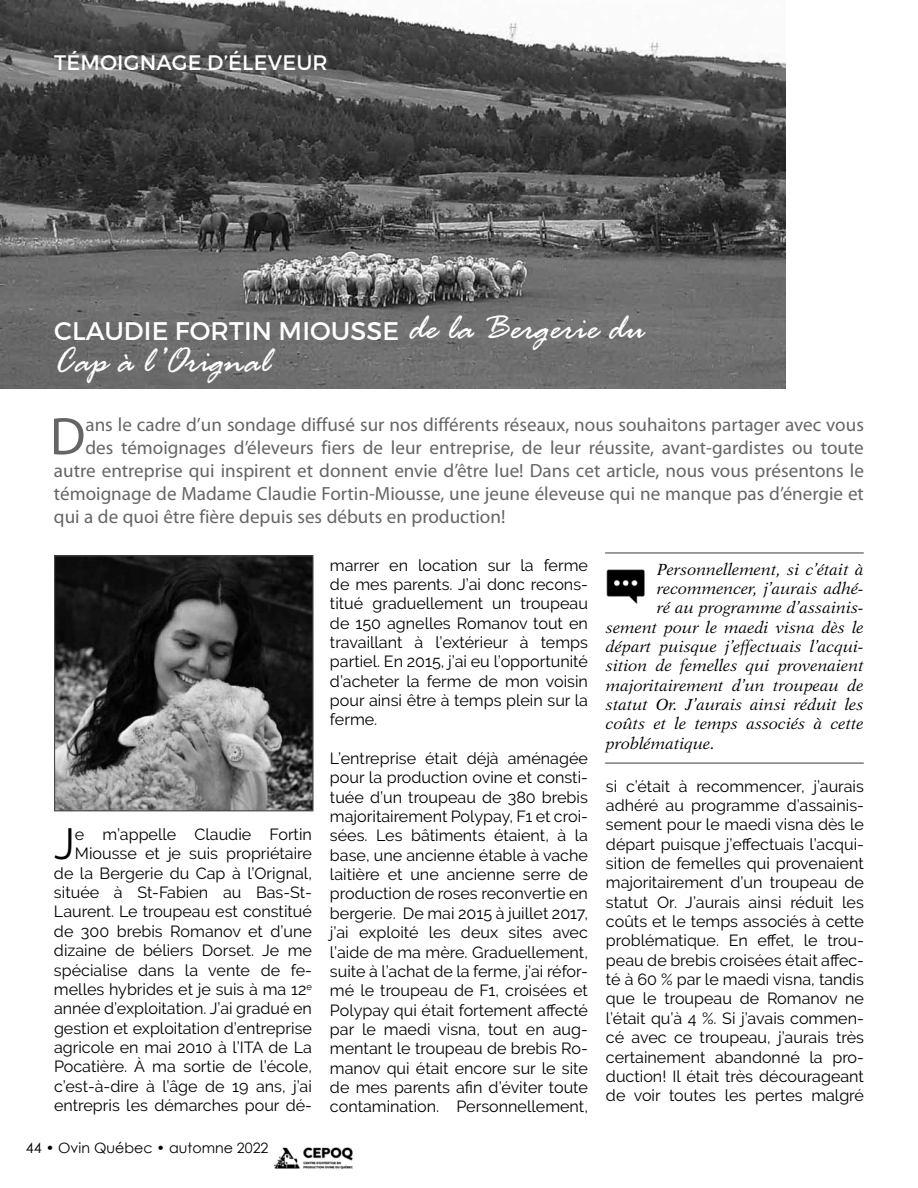
<style>
.page{position:relative;width:918px;height:1188px;background:#fff}
.page>*{position:absolute;margin:0;border:0;box-sizing:border-box;transform-origin:0 0}
.t1{font:53.25px "Myriad Pro";color:#646567}
.t2{font:43.35px "Raleway";color:#000}
.t3{font:italic 38.4px "Rage";letter-spacing:-.005em;color:#fff}
.t4{font:25.5px "Montserrat";letter-spacing:.005em;color:#fff}
.t5{font:21px "Montserrat";letter-spacing:.01em;color:#fff}
.t6{font:19.2px "Myriad Pro";color:#646567}
.t7{font:16.2px/19.4px "Raleway";color:#000;text-align:justify}
.t8{font:italic 16.2px "New Aster LT Std";color:#000}
.t9{font:14.25px "Century Gothic";color:#000}
.s1{font-family:"Rage";font-style:italic;font-size:38.4px}
</style>
<div class="page">
<img style="left:273px;top:1147px;width:80px;height:22px">
<img style="left:0;top:0;width:785px;height:388px">
<img style="left:56px;top:557px;width:256px;height:252px">
<div style="left:54px;top:555px;width:260px;height:256px;border:1px solid #48494b"></div>
<img style="left:606px;top:569px;width:39px;height:35px">
<hr style="left:606px;top:552px;width:257px;height:2px;background:#7b7c7e">
<hr style="left:606px;top:762px;width:257px;height:2px;background:#7b7c7e">
<p class="t5" style="left:54px;top:49px;width:275px">TÉMOIGNAGE D’ÉLEVEUR</p>
<h3 class="t4" style="left:54px;top:315px;width:592px">CLAUDIE FORTIN MIOUSSE <span class="s1">de la Bergerie du</span></h3>
<h3 class="t3" style="left:54px;top:341px;width:218px">Cap à l’Orignal</h3>
<h1 class="t1" style="left:50px;top:404px;width:37px">D</h1>
<p class="t6" style="left:85px;top:413px;width:780px">ans le cadre d’un sondage diffusé sur nos différents réseaux, nous souhaitons partager avec vous</p>
<p class="t6" style="left:85px;top:436px;width:780px">des témoignages d’éleveurs fiers de leur entreprise, de leur réussite, avant-gardistes ou toute</p>
<p class="t6" style="left:54px;top:459px;width:811px">autre entreprise qui inspirent et donnent envie d’être lue! Dans cet article, nous vous présentons le</p>
<p class="t6" style="left:54px;top:482px;width:811px">témoignage de Madame Claudie Fortin-Miousse, une jeune éleveuse qui ne manque pas d’énergie et</p>
<p class="t6" style="left:54px;top:505px;width:453px">qui a de quoi être fière depuis ses débuts en production!</p>
<p class="t7" style="left:54px;top:825px;width:260px;text-align:right">e m’appelle Claudie Fortin<br>Miousse et je suis propriétaire de la Bergerie du Cap à l’Orignal, située à St-Fabien au Bas-St-<br>Laurent. Le troupeau est constitué de 300 brebis Romanov et d’une dizaine de béliers Dorset. Je me spécialise dans la vente de fe&shy;melles hybrides et je suis à ma 12<sup>e </sup>année d’exploitation. J’ai gradué en gestion et exploitation d’entreprise agricole en mai 2010 à l’ITA de La<br>Pocatière. À ma sortie de l’école, c’est-à-dire à l’âge de 19 ans, j’ai entrepris les démarches pour dé-</p>
<h2 class="t2" style="left:54px;top:819px;width:22px">J</h2>
<p class="t9" style="left:26px;top:1138px;width:244px">44 • Ovin Québec • automne 2022</p>
<p class="t7" style="left:330px;top:555px;width:260px">marrer en location sur la ferme de mes parents. J’ai donc recons&shy;titué graduellement un troupeau de 150 agnelles Romanov tout en travaillant à l’extérieur à temps partiel. En 2015, j’ai eu l’opportunité d’acheter la ferme de mon voisin pour ainsi être à temps plein sur la ferme.</p>
<p class="t7" style="left:330px;top:749px;width:260px">L’entreprise était déjà aménagée pour la production ovine et consti&shy;tuée d’un troupeau de 380 brebis majoritairement Polypay, F1 et croi&shy;sées. Les bâtiments étaient, à la base, une ancienne étable à vache laitière et une ancienne serre de production de roses reconvertie en bergerie. De mai 2015 à juillet 2017, j’ai exploité les deux sites avec l’aide de ma mère. Graduellement, suite à l’achat de la ferme, j’ai réfor&shy;mé le troupeau de F1, croisées et Polypay qui était fortement affecté par le maedi visna, tout en aug&shy;mentant le troupeau de brebis Ro&shy;manov qui était encore sur le site de mes parents afin d’éviter toute contamination. Personnellement,</p>
<p class="t8" style="left:657px;top:560px;width:208px">Personnellement, si c’était à</p>
<p class="t8" style="left:657px;top:579px;width:208px">recommencer, j’aurais adhé-</p>
<p class="t8" style="left:657px;top:598px;width:208px">ré au programme d’assainis-</p>
<p class="t8" style="left:606px;top:618px;width:259px">sement pour le maedi visna dès le</p>
<p class="t8" style="left:606px;top:637px;width:259px">départ puisque j’effectuais l’acqui-</p>
<p class="t8" style="left:606px;top:656px;width:259px">sition de femelles qui provenaient</p>
<p class="t8" style="left:606px;top:676px;width:259px">majoritairement d’un troupeau de</p>
<p class="t8" style="left:606px;top:695px;width:259px">statut Or. J’aurais ainsi réduit les</p>
<p class="t8" style="left:606px;top:714px;width:259px">coûts et le temps associés à cette</p>
<p class="t8" style="left:606px;top:734px;width:111px">problématique.</p>
<p class="t7" style="left:606px;top:776px;width:260px">si c’était à recommencer, j’aurais adhéré au programme d’assainis&shy;sement pour le maedi visna dès le départ puisque j’effectuais l’acqui&shy;sition de femelles qui provenaient majoritairement d’un troupeau de statut Or. J’aurais ainsi réduit les coûts et le temps associés à cette problématique. En effet, le trou&shy;peau de brebis croisées était affec&shy;té à 60 % par le maedi visna, tandis que le troupeau de Romanov ne l’était qu’à 4 %. Si j’avais commen&shy;cé avec ce troupeau, j’aurais très certainement abandonné la pro&shy;duction! Il était très décourageant de voir toutes les pertes malgré</p>
</div>
